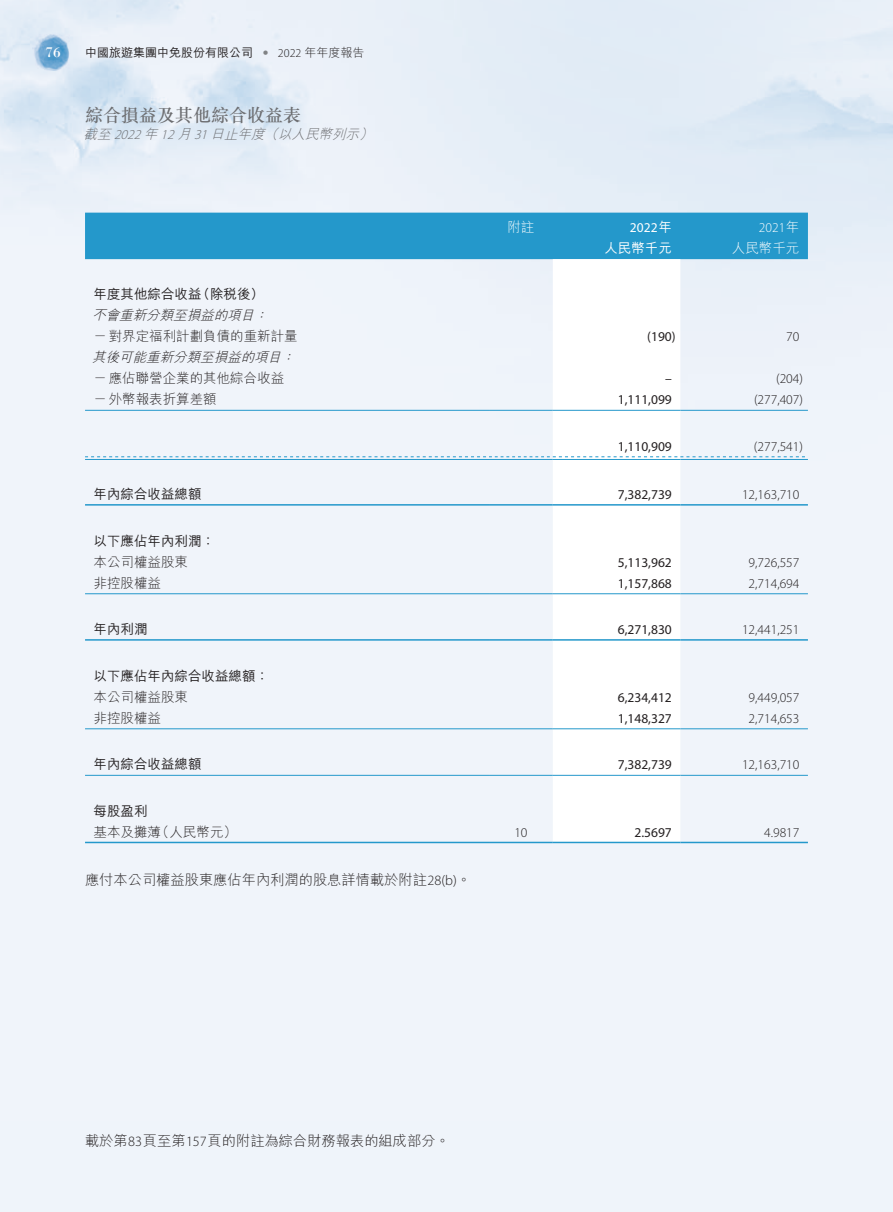
<style>
.page{position:relative;width:893px;height:1212px;background:#eff4fa}
.page>*{position:absolute;margin:0;border:0;box-sizing:border-box;transform-origin:0 0}
.t1{font:500 18px "M Sung HK";color:#6c6d70}
.t2{font:15px "Bodoni Std";color:#fff}
.t3{font:300 14.25px "M Hei HK";color:#231f20}
.t4{font:300 13.5px "Myriad Pro";color:#231f20}
.t5{font:13.5px "Myriad Pro";color:#231f20}
.t6{font:300 13.5px "M Hei HK";color:#231f20}
.t7{font:500 13.5px "M Hei HK";color:#231f20}
.t8{font:italic 300 13.5px "M Hei HK";color:#231f20}
.t9{font:italic 300 13.5px "M Hei HK";color:#6c6d70}
.t10{font:300 13.5px "M Hei HK";color:#fff}
.t11{font:13.5px "Myriad Pro";color:#fff}
.t12{font:300 13.5px "Myriad Pro";color:#fff}
.t13{font:500 13.5px "M Hei HK";color:#fff}
.t14{font:500 12px "M Hei HK";color:#231f20}
.s1{font-family:"Univers LT Std";font-weight:700;font-stretch:condensed;color:#808285}
.s2{font-family:"Myriad Pro";font-weight:300}
.s3{font-weight:300}
.s4{font-family:"Myriad Pro"}
.s5{font-family:"M Hei HK";font-weight:500}
.s6{font-family:"M Hei HK"}
</style>
<div class="page">
<img style="left:33px;top:34px;width:37px;height:37px">
<div style="left:85px;top:213px;width:723px;height:46px;background:#2498cb"></div>
<div style="left:553px;top:259px;width:127px;height:583px;background:#fff"></div>
<hr style="left:85px;top:410px;width:404px;height:1px;background:#2498cb">
<hr style="left:489px;top:410px;width:64px;height:1px;background:#2498cb">
<hr style="left:553px;top:410px;width:127px;height:1px;background:#2498cb">
<hr style="left:680px;top:410px;width:128px;height:1px;background:#2498cb">
<hr style="left:85px;top:459px;width:404px;height:1px;background:#2498cb">
<hr style="left:489px;top:459px;width:64px;height:1px;background:#2498cb">
<hr style="left:553px;top:459px;width:127px;height:1px;background:#2498cb">
<svg style="left:85px;top:456px;width:720px;height:1px"></svg>
<hr style="left:680px;top:459px;width:128px;height:1px;background:#2498cb">
<hr style="left:85px;top:504px;width:404px;height:2px;background:#2498cb">
<hr style="left:489px;top:504px;width:64px;height:2px;background:#2498cb">
<hr style="left:553px;top:504px;width:127px;height:2px;background:#2498cb">
<hr style="left:680px;top:504px;width:128px;height:2px;background:#2498cb">
<hr style="left:85px;top:593px;width:404px;height:1px;background:#2498cb">
<hr style="left:489px;top:593px;width:64px;height:1px;background:#2498cb">
<hr style="left:553px;top:593px;width:127px;height:1px;background:#2498cb">
<hr style="left:680px;top:593px;width:128px;height:1px;background:#2498cb">
<hr style="left:85px;top:639px;width:404px;height:2px;background:#2498cb">
<hr style="left:489px;top:639px;width:64px;height:2px;background:#2498cb">
<hr style="left:553px;top:639px;width:127px;height:2px;background:#2498cb">
<hr style="left:680px;top:639px;width:128px;height:2px;background:#2498cb">
<hr style="left:85px;top:728px;width:404px;height:1px;background:#2498cb">
<hr style="left:489px;top:728px;width:64px;height:1px;background:#2498cb">
<hr style="left:553px;top:728px;width:127px;height:1px;background:#2498cb">
<hr style="left:680px;top:728px;width:128px;height:1px;background:#2498cb">
<hr style="left:85px;top:775px;width:404px;height:1px;background:#2498cb">
<hr style="left:489px;top:775px;width:64px;height:1px;background:#2498cb">
<hr style="left:553px;top:775px;width:127px;height:1px;background:#2498cb">
<hr style="left:680px;top:775px;width:128px;height:1px;background:#2498cb">
<hr style="left:85px;top:842px;width:404px;height:1px;background:#2498cb">
<hr style="left:489px;top:842px;width:64px;height:1px;background:#2498cb">
<hr style="left:553px;top:842px;width:127px;height:1px;background:#2498cb">
<hr style="left:680px;top:842px;width:128px;height:1px;background:#2498cb">
<p class="t2" style="left:46px;top:43px;width:16px">76</p>
<p class="t14" style="left:85px;top:44px;width:281px">中國旅遊集團中免股份有限公司 <span class="s1">•</span> <span class="s2">2022</span> <span class="s3">年年度報告</span></p>
<h1 class="t1" style="left:85px;top:103px;width:217px">綜合損益及其他綜合收益表</h1>
<p class="t9" style="left:84px;top:128px;width:294px">截至 <span class="s4">2022</span> 年 <span class="s4">12</span> 月 <span class="s4">31</span> 日止年度（以人民幣列示）</p>
<p class="t10" style="left:507px;top:220px;width:28px">附註</p>
<p class="t11" style="left:630px;top:219px;width:43px">2022<span class="s5">年</span></p>
<p class="t12" style="left:759px;top:220px;width:42px">2021<span class="s6">年</span></p>
<p class="t13" style="left:604px;top:238px;width:69px">人民幣千元</p>
<p class="t10" style="left:732px;top:241px;width:69px">人民幣千元</p>
<p class="t7" style="left:94px;top:285px;width:172px">年度其他綜合收益（除稅後）</p>
<p class="t8" style="left:92px;top:309px;width:181px">不會重新分類至損益的項目：</p>
<p class="t6" style="left:94px;top:330px;width:206px">－對界定福利計劃負債的重新計量</p>
<p class="t5" style="left:647px;top:329px;width:30px">(190)</p>
<p class="t4" style="left:786px;top:329px;width:15px">70</p>
<p class="t8" style="left:92px;top:351px;width:208px">其後可能重新分類至損益的項目：</p>
<p class="t6" style="left:94px;top:372px;width:192px">－應佔聯營企業的其他綜合收益</p>
<p class="t5" style="left:665px;top:371px;width:8px">–</p>
<p class="t4" style="left:776px;top:371px;width:28px">(204)</p>
<p class="t6" style="left:94px;top:393px;width:125px">－外幣報表折算差額</p>
<p class="t5" style="left:618px;top:392px;width:56px">1,111,099</p>
<p class="t4" style="left:754px;top:392px;width:51px">(277,407)</p>
<p class="t5" style="left:618px;top:438px;width:56px">1,110,909</p>
<p class="t4" style="left:754px;top:439px;width:51px">(277,541)</p>
<p class="t7" style="left:94px;top:485px;width:109px">年內綜合收益總額</p>
<p class="t5" style="left:618px;top:486px;width:56px">7,382,739</p>
<p class="t4" style="left:742px;top:487px;width:59px">12,163,710</p>
<p class="t7" style="left:94px;top:531px;width:123px">以下應佔年內利潤：</p>
<p class="t6" style="left:94px;top:555px;width:96px">本公司權益股東</p>
<p class="t5" style="left:618px;top:554px;width:56px">5,113,962</p>
<p class="t4" style="left:749px;top:555px;width:52px">9,726,557</p>
<p class="t6" style="left:94px;top:576px;width:69px">非控股權益</p>
<p class="t5" style="left:618px;top:575px;width:56px">1,157,868</p>
<p class="t4" style="left:749px;top:576px;width:52px">2,714,694</p>
<p class="t7" style="left:94px;top:620px;width:55px">年內利潤</p>
<p class="t5" style="left:618px;top:621px;width:56px">6,271,830</p>
<p class="t4" style="left:742px;top:622px;width:59px">12,441,251</p>
<p class="t7" style="left:94px;top:666px;width:177px">以下應佔年內綜合收益總額：</p>
<p class="t6" style="left:94px;top:690px;width:96px">本公司權益股東</p>
<p class="t5" style="left:618px;top:689px;width:56px">6,234,412</p>
<p class="t4" style="left:749px;top:690px;width:52px">9,449,057</p>
<p class="t6" style="left:94px;top:711px;width:69px">非控股權益</p>
<p class="t5" style="left:618px;top:710px;width:56px">1,148,327</p>
<p class="t4" style="left:749px;top:711px;width:52px">2,714,653</p>
<p class="t7" style="left:94px;top:755px;width:109px">年內綜合收益總額</p>
<p class="t5" style="left:618px;top:757px;width:56px">7,382,739</p>
<p class="t4" style="left:742px;top:757px;width:59px">12,163,710</p>
<p class="t7" style="left:94px;top:801px;width:55px">每股盈利</p>
<p class="t6" style="left:94px;top:825px;width:145px">基本及攤薄（人民幣元）</p>
<p class="t4" style="left:514px;top:825px;width:15px">10</p>
<p class="t5" style="left:634px;top:824px;width:39px">2.5697</p>
<p class="t4" style="left:764px;top:825px;width:37px">4.9817</p>
<p class="t3" style="left:85px;top:872px;width:388px">應付本公司權益股東應佔年內利潤的股息詳情載於附註<span class="s4">28(b)</span>。</p>
<p class="t3" style="left:85px;top:1134px;width:366px">載於第<span class="s4">83</span>頁至第<span class="s4">157</span>頁的附註為綜合財務報表的組成部分。</p>
</div>
